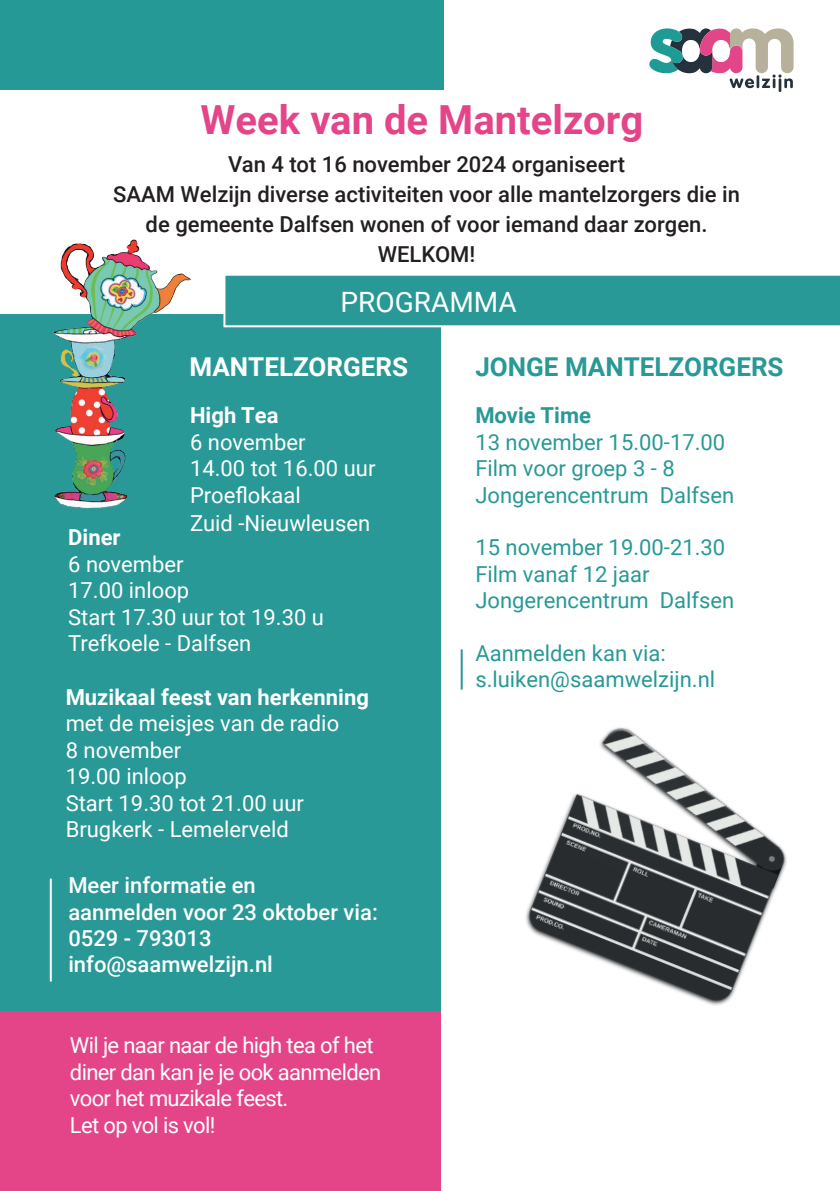
<style>
.page{position:relative;width:840px;height:1191px;background:#fff}
.page>*{position:absolute;margin:0;border:0;box-sizing:border-box;transform-origin:0 0}
.t1{font:700 40px "Roboto";color:#e44588}
.t2{font:28px "Roboto";color:#fff}
.t3{font:700 26px "Roboto";color:#289996}
.t4{font:700 26px "Roboto";color:#fff}
.t5{font:22px/26.4px "Roboto";color:#fff}
.t6{font:22px/26.4px "Roboto";color:#289996}
.t7{font:500 22px/30px "Roboto";color:#231f20;text-align:center}
.t8{font:22px/26.4px "Roboto";letter-spacing:-.03em;color:#fff}
.t9{font:500 22px/26.4px "Roboto";color:#fff}
.t10{font:700 22px "Roboto";color:#fff}
.t11{font:700 22px "Roboto";color:#289996}
</style>
<div class="page">
<svg style="left:649px;top:28px;width:144px;height:64px"></svg>
<div style="left:0;top:315px;width:440px;height:876px;background:#289996"></div>
<img style="left:43px;top:239px;width:164px;height:270px">
<img style="left:525px;top:727px;width:262px;height:279px">
<hr style="left:50px;top:878px;width:2px;height:103px;background:#fff">
<hr style="left:460px;top:649px;width:2px;height:40px;background:#289996">
<div style="left:223px;top:275px;width:616px;height:52px;background:#289996"></div>
<div style="left:0;top:1012px;width:440px;height:179px;background:#e44588"></div>
<div style="left:0;top:0;width:443px;height:89px;background:#249996"></div>
<h1 class="t1" style="left:200px;top:92px;width:444px">Week van de Mantelzorg</h1>
<p class="t7" style="left:113px;top:148px;width:628px">Van 4 tot 16 november 2024 organiseert<br>SAAM Welzijn diverse activiteiten voor alle mantelzorgers die in de gemeente Dalfsen wonen of voor iemand daar zorgen.<br>WELKOM!</p>
<p class="t2" style="left:340px;top:283px;width:177px">PROGRAMMA</p>
<p class="t4" style="left:189px;top:349px;width:220px">MANTELZORGERS</p>
<p class="t3" style="left:475px;top:349px;width:309px">JONGE MANTELZORGERS</p>
<p class="t10" style="left:190px;top:400px;width:90px">High Tea</p>
<p class="t5" style="left:190px;top:428px;width:187px">6 november<br>14.00 tot 16.00 uur<br>Proeflokaal</p>
<p class="t5" style="left:190px;top:509px;width:181px">Zuid -Nieuwleusen</p>
<p class="t10" style="left:68px;top:522px;width:54px">Diner</p>
<p class="t5" style="left:68px;top:550px;width:257px">6 november<br>17.00 inloop<br>Start 17.30 uur tot 19.30 u<br>Trefkoele - Dalfsen</p>
<p class="t10" style="left:66px;top:682px;width:304px">Muzikaal feest van herkenning</p>
<p class="t5" style="left:66px;top:709px;width:275px">met de meisjes van de radio<br>8 november<br>19.00 inloop<br>Start 19.30 tot 21.00 uur<br>Brugkerk - Lemelerveld</p>
<p class="t9" style="left:68px;top:871px;width:311px">Meer informatie en<br>aanmelden voor 23 oktober via:<br>0529 - 793013 info@saamwelzijn.nl</p>
<p class="t8" style="left:70px;top:1031px;width:312px">Wil je naar naar de high tea of het diner dan kan je je ook aanmelden voor het muzikale feest.<br>Let op vol is vol!</p>
<p class="t11" style="left:475px;top:400px;width:117px">Movie Time</p>
<p class="t6" style="left:475px;top:428px;width:260px">13 november 15.00-17.00<br>Film voor groep 3 - 8<br>Jongerencentrum Dalfsen</p>
<p class="t6" style="left:475px;top:533px;width:260px">15 november 19.00-21.30<br>Film vanaf 12 jaar<br>Jongerencentrum Dalfsen</p>
<p class="t6" style="left:475px;top:639px;width:241px">Aanmelden kan via: s.luiken@saamwelzijn.nl</p>
</div>
